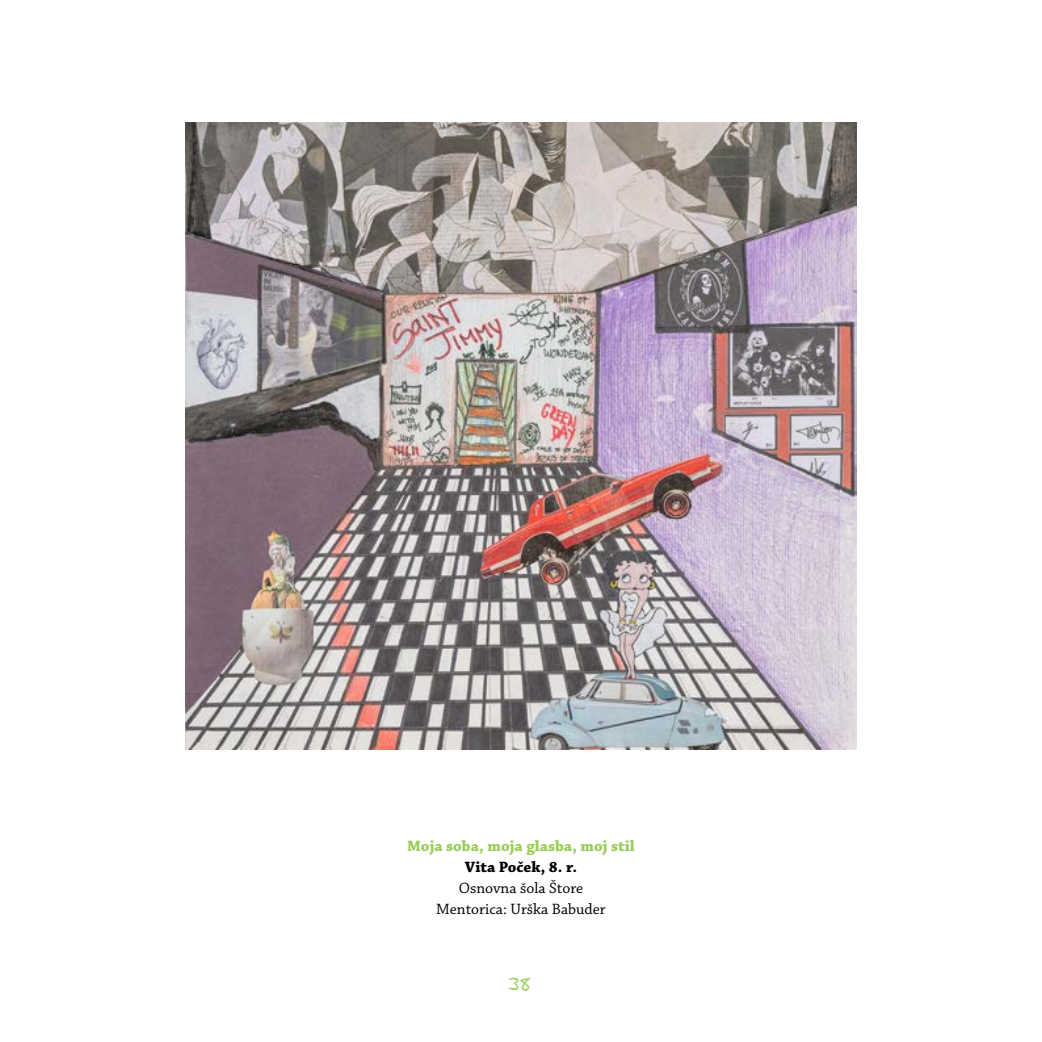
<style>
.page{position:relative;width:1042px;height:1042px;background:#fff}
.page>*{position:absolute;margin:0;border:0;box-sizing:border-box;transform-origin:0 0}
.t1{font:17.5px "Dear Teacher";color:#9acc5b}
.t2{font:15.75px/21px "Chaparral Pro";color:#000;text-align:center}
.t3{font:700 15.75px "Chaparral Pro";color:#9acc5b}
.t4{font:700 15.75px "Chaparral Pro";color:#000}
</style>
<div class="page">
<img style="left:185px;top:123px;width:672px;height:627px">
<p class="t3" style="left:407px;top:836px;width:229px">Moja soba, moja glasba, moj stil</p>
<p class="t4" style="left:465px;top:857px;width:114px">Vita Poček, 8. r.</p>
<p class="t2" style="left:436px;top:878px;width:171px">Osnovna šola Štore<br>Mentorica: Urška Babuder</p>
<p class="t1" style="left:509px;top:977px;width:25px">38</p>
</div>
